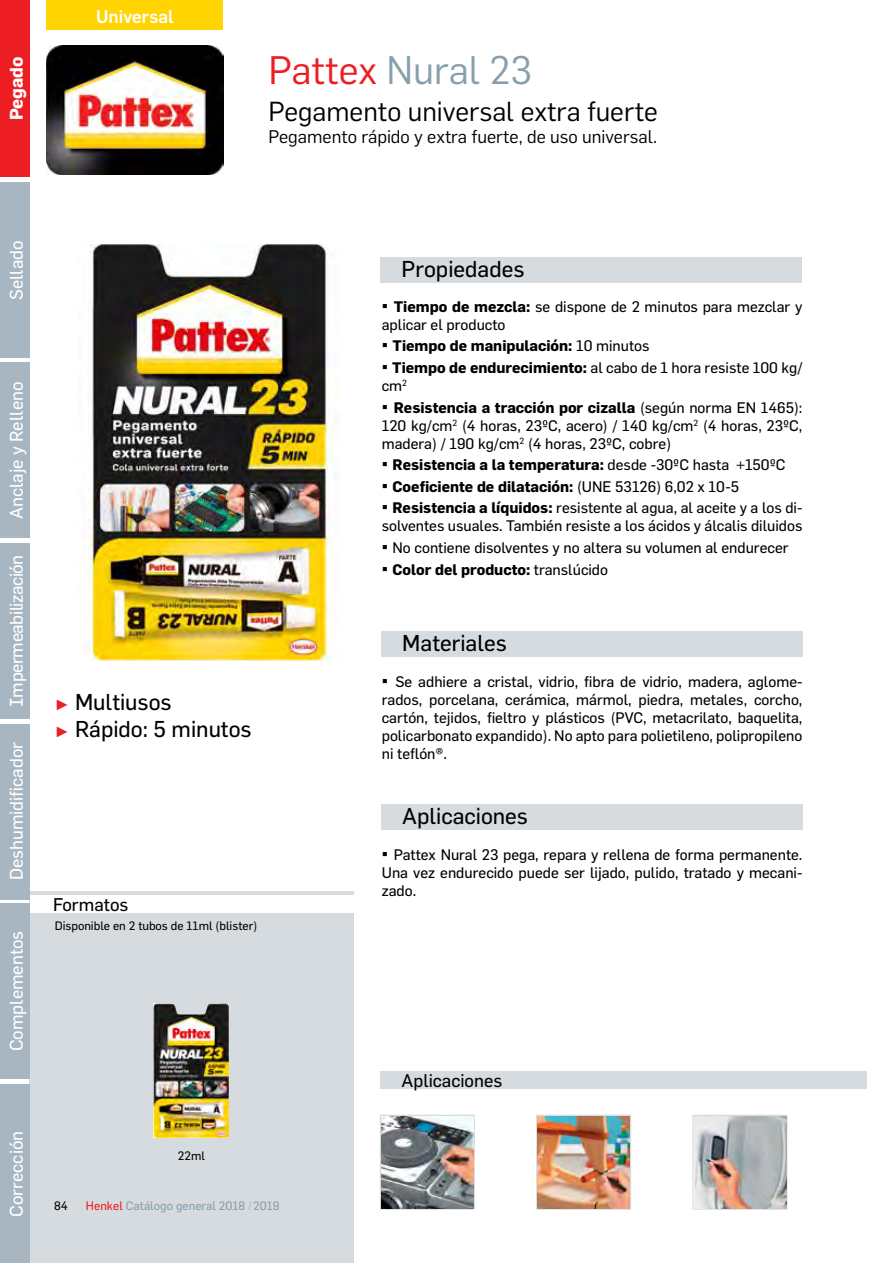
<style>
.page{position:relative;width:893px;height:1263px;background:#fff}
.page>*{position:absolute;margin:0;border:0;box-sizing:border-box;transform-origin:0 0}
.t1{font:39px "Flama";color:#879fad}
.t2{font:27px "Flama";color:#000}
.t3{font:22.5px/27px "Flama Basic";color:#000}
.t4{font:18px "Flama Basic";color:#fff}
.t5{font:18px "Flama";color:#000}
.t6{font:18px "Flama Basic";color:#000}
.t7{font:18px "Flama Basic";letter-spacing:-.025em;color:#fff}
.t8{font:500 18px "Flama";color:#fff}
.t9{font:700 18px "Flama";color:#fff}
.t10{font:15px/18px "Flama Basic";color:#000}
.t11{font:700 15px "Flama";color:#000}
.t12{font:12px "Flama Basic";color:#000}
.t13{font:12px "Flama Basic";color:#879fad}
.s1{color:#ed1d24}
.s2{font-family:"Arial";font-weight:900;font-size:15px;color:#ed1d24}
.s3{font-family:"Helvetica Neue";font-weight:100;font-style:italic;font-stretch:condensed}
.s4{font-family:"Arial Narrow";font-style:italic;font-size:18px}
.s5{font-family:"Flama";font-weight:700}
.s6{font-family:"Arial Narrow";font-weight:400;font-style:italic;font-size:18px}
.s7{font-family:"Flama Basic";font-weight:400}
</style>
<div class="page">
<div style="left:0;top:0;width:30px;height:177px;background:#ed1d24"></div>
<div style="left:30px;top:891px;width:324px;height:372px;background:#d6dbe0"></div>
<div style="left:0;top:904px;width:30px;height:175px;background:#a7b6c1"></div>
<div style="left:0;top:1084px;width:30px;height:179px;background:#a7b6c1"></div>
<div style="left:0;top:182px;width:30px;height:176px;background:#a7b6c1"></div>
<div style="left:0;top:363px;width:30px;height:175px;background:#a7b6c1"></div>
<div style="left:0;top:543px;width:30px;height:175px;background:#a7b6c1"></div>
<div style="left:0;top:724px;width:30px;height:175px;background:#a7b6c1"></div>
<div style="left:30px;top:895px;width:331px;height:18px;background:#fff"></div>
<div style="left:381px;top:1071px;width:486px;height:18px;background:#d6dbe0"></div>
<div style="left:380px;top:1115px;width:95px;height:95px;border:2px solid #d6dbe0"></div>
<div style="left:536px;top:1115px;width:95px;height:95px;border:2px solid #d6dbe0"></div>
<div style="left:692px;top:1115px;width:95px;height:95px;border:2px solid #d6dbe0"></div>
<div style="left:381px;top:257px;width:421px;height:26px;background:#d6dbe0"></div>
<img style="left:47px;top:45px;width:177px;height:130px">
<div style="left:381px;top:631px;width:421px;height:26px;background:#d6dbe0"></div>
<div style="left:381px;top:804px;width:421px;height:26px;background:#d6dbe0"></div>
<div style="left:47px;top:0;width:176px;height:30px;background:#ffd400"></div>
<img style="left:87px;top:244px;width:252px;height:416px">
<img style="left:381px;top:1116px;width:92px;height:92px">
<img style="left:537px;top:1116px;width:93px;height:92px">
<img style="left:694px;top:1116px;width:92px;height:92px">
<img style="left:154px;top:1003px;width:74px;height:134px">
<svg style="left:171px;top:1003px;width:39px;height:11px"></svg>
<p class="t9" style="left:5px;top:120px;width:65px;rotate:-90deg">Pegado</p>
<p class="t8" style="left:96px;top:6px;width:79px">Universal</p>
<h1 class="t1" style="left:269px;top:47px;width:265px"><span class="s1">Pattex</span> Nural 23</h1>
<h2 class="t2" style="left:269px;top:96px;width:391px">Pegamento universal extra fuerte</h2>
<p class="t5" style="left:269px;top:126px;width:390px">Pegamento rápido y extra fuerte, de uso universal.</p>
<p class="t4" style="left:6px;top:300px;width:61px;rotate:-90deg">Sellado</p>
<p class="t4" style="left:6px;top:519px;width:139px;rotate:-90deg">Anclaje y Relleno</p>
<p class="t7" style="left:6px;top:707px;width:153px;rotate:-90deg">Impermeabilización</p>
<p class="t4" style="left:6px;top:880px;width:140px;rotate:-90deg">Deshumidificador</p>
<p class="t4" style="left:6px;top:1051px;width:122px;rotate:-90deg">Complementos</p>
<h3 class="t3" style="left:55px;top:688px;width:199px"><span class="s2">►</span> Multiusos<br><span class="s2">►</span> Rápido: 5 minutos</h3>
<p class="t6" style="left:53px;top:893px;width:77px">Formatos</p>
<p class="t12" style="left:55px;top:918px;width:204px">Disponible en 2 tubos de 11ml (blister)</p>
<p class="t4" style="left:6px;top:1217px;width:87px;rotate:-90deg">Corrección</p>
<p class="t12" style="left:178px;top:1149px;width:29px">22ml</p>
<p class="t12" style="left:54px;top:1198px;width:15px">84</p>
<p class="t13" style="left:86px;top:1198px;width:195px"><span class="s1">Henkel</span> Catálogo general 2018 <span class="s3">I</span> 2019</p>
<h3 class="t3" style="left:402px;top:255px;width:124px">Propiedades</h3>
<p class="t10" style="left:382px;top:297px;width:422px"><span class="s4">▪</span> <span class="s5">Tiempo de mezcla:</span> se dispone de 2 minutos para mezclar y aplicar el producto</p>
<p class="t11" style="left:382px;top:337px;width:269px"><span class="s6">▪</span> Tiempo de manipulación: <span class="s7">10 minutos</span></p>
<p class="t10" style="left:382px;top:358px;width:422px"><span class="s4">▪</span> <span class="s5">Tiempo de endurecimiento:</span> al cabo de 1 hora resiste 100 kg/ cm<sup>2</sup></p>
<p class="t11" style="left:382px;top:398px;width:422px"><span class="s6">▪</span> Resistencia a tracción por cizalla <span class="s7">(según norma EN 1465):</span></p>
<p class="t10" style="left:382px;top:416px;width:422px">120 kg/cm<sup>2</sup> (4 horas, 23ºC, acero) / 140 kg/cm<sup>2</sup> (4 horas, 23ºC, madera) / 190 kg/cm<sup>2</sup> (4 horas, 23ºC, cobre)</p>
<p class="t11" style="left:382px;top:456px;width:405px"><span class="s6">▪</span> Resistencia a la temperatura: <span class="s7">desde -30ºC hasta +150ºC</span></p>
<p class="t11" style="left:382px;top:477px;width:359px"><span class="s6">▪</span> Coeficiente de dilatación: <span class="s7">(UNE 53126) 6,02 x 10-5</span></p>
<p class="t10" style="left:382px;top:499px;width:422px"><span class="s4">▪</span> <span class="s5">Resistencia a líquidos:</span> resistente al agua, al aceite y a los di&shy;solventes usuales. También resiste a los ácidos y álcalis diluidos</p>
<p class="t10" style="left:382px;top:538px;width:408px"><span class="s4">▪</span> No contiene disolventes y no altera su volumen al endurecer</p>
<p class="t11" style="left:382px;top:560px;width:228px"><span class="s6">▪</span> Color del producto: <span class="s7">translúcido</span></p>
<h3 class="t3" style="left:402px;top:629px;width:106px">Materiales</h3>
<p class="t10" style="left:382px;top:672px;width:422px;text-align:justify"><span class="s4">▪</span> Se adhiere a cristal, vidrio, fibra de vidrio, madera, aglome&shy;rados, porcelana, cerámica, mármol, piedra, metales, corcho, cartón, tejidos, fieltro y plásticos (PVC, metacrilato, baquelita, policarbonato expandido). No apto para polietileno, polipropileno ni teflón®.</p>
<h3 class="t3" style="left:402px;top:802px;width:127px">Aplicaciones</h3>
<p class="t10" style="left:382px;top:845px;width:422px;text-align:justify"><span class="s4">▪</span> Pattex Nural 23 pega, repara y rellena de forma permanente.<br>Una vez endurecido puede ser lijado, pulido, tratado y mecani&shy;zado.</p>
<p class="t6" style="left:402px;top:1070px;width:102px">Aplicaciones</p>
</div>
